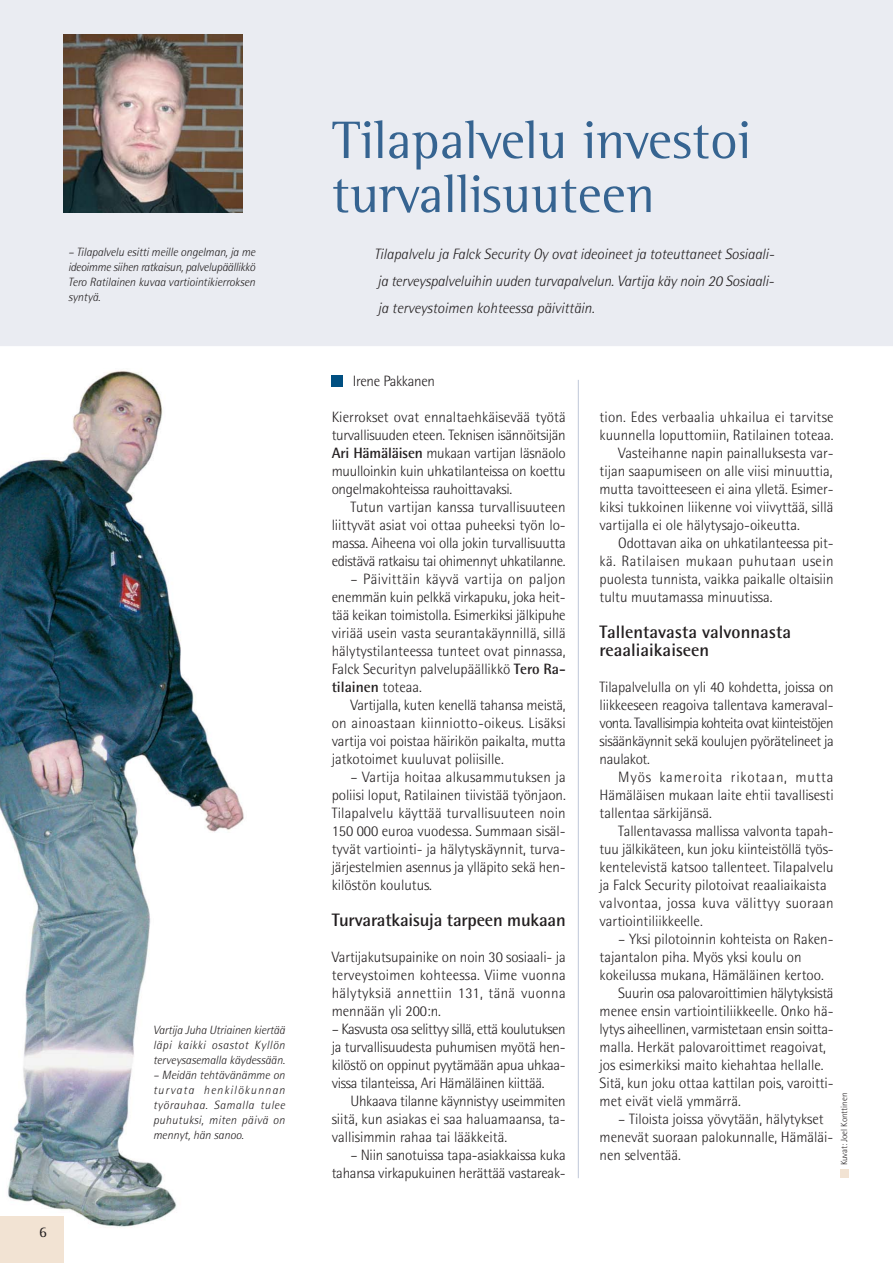
<style>
.page{position:relative;width:893px;height:1263px;background:#fff}
.page>*{position:absolute;margin:0;border:0;box-sizing:border-box;transform-origin:0 0}
.t1{font:54px/54px "Rotis Semi Serif";color:#366491}
.t2{font:700 18px/18px "Rotis Semi Sans";color:#231f20}
.t3{font:300 15px/18px "Rotis Semi Sans";color:#231f20;text-align:justify}
.t4{font:italic 300 15px/27px "Rotis Semi Sans";color:#231f20;text-align:justify}
.t5{font:300 15px "Rotis Semi Sans";letter-spacing:-.02em;color:#231f20}
.t6{font:300 15px "Rotis Semi Sans";letter-spacing:.025em;color:#231f20}
.t7{font:15px "Rotis Semi Serif";color:#231f20}
.t8{font:italic 300 12px/15px "Rotis Semi Sans";color:#231f20;text-align:justify}
.t9{font:300 9px "Rotis Semi Sans";color:#231f20}
.s1{font-weight:700}
</style>
<div class="page">
<img style="left:0;top:370px;width:578px;height:857px">
<div style="left:0;top:0;width:893px;height:346px;background:#eaecf2"></div>
<div style="left:0;top:1216px;width:64px;height:47px;background:#f2e3d3"></div>
<img style="left:64px;top:34px;width:178px;height:179px">
<div style="left:840px;top:1169px;width:8px;height:9px;background:#f2e3d3"></div>
<div style="left:332px;top:375px;width:11px;height:11px;background:#004f81"></div>
<hr style="left:578px;top:380px;width:1px;height:798px;background:#bfc7d8">
<p class="t8" style="left:68px;top:246px;width:189px">– Tilapalvelu esitti meille ongelman, ja me ideoimme siihen ratkaisun, palvelupäällikkö Tero Ratilainen kuvaa vartiointikierroksen syntyä.</p>
<p class="t7" style="left:39px;top:1226px;width:9px">6</p>
<p class="t8" style="left:153px;top:1024px;width:133px">Vartija Juha Utriainen kiertää läpi kaikki osastot Kyllön terveysasemalla käydessään.</p>
<p class="t8" style="left:153px;top:1069px;width:133px">– Meidän tehtävänämme on turvata henkilökunnan työrauhaa. Samalla tulee puhutuksi, miten päivä on mennyt, hän sanoo.</p>
<h1 class="t1" style="left:332px;top:118px;width:421px">Tilapalvelu investoi turvallisuuteen</h1>
<p class="t4" style="left:374px;top:242px;width:401px">Tilapalvelu ja Falck Security Oy ovat ideoineet ja toteuttaneet Sosiaali&shy;ja terveyspalveluihin uuden turvapalvelun. Vartija käy noin 20 Sosiaali&shy;ja terveystoimen kohteessa päivittäin.</p>
<p class="t5" style="left:353px;top:376px;width:84px">Irene Pakkanen</p>
<p class="t3" style="left:332px;top:410px;width:236px">Kierrokset ovat ennaltaehkäisevää työtä turvallisuuden eteen. Teknisen isännöitsijän <span class="s1">Ari Hämäläisen</span> mukaan vartijan läsnäolo muulloinkin kuin uhkatilanteissa on koettu ongelmakohteissa rauhoittavaksi.</p>
<p class="t3" style="left:332px;top:500px;width:236px;text-indent:19px">Tutun vartijan kanssa turvallisuuteen liittyvät asiat voi ottaa puheeksi työn lo&shy;massa. Aiheena voi olla jokin turvallisuutta edistävä ratkaisu tai ohimennyt uhkatilanne.</p>
<p class="t3" style="left:332px;top:572px;width:236px;text-indent:19px">– Päivittäin käyvä vartija on paljon enemmän kuin pelkkä virkapuku, joka heit&shy;tää keikan toimistolla. Esimerkiksi jälkipuhe viriää usein vasta seurantakäynnillä, sillä hälytystilanteessa tunteet ovat pinnassa, Falck Securityn palvelupäällikkö <span class="s1">Tero Ra&shy;tilainen</span> toteaa.</p>
<p class="t3" style="left:332px;top:698px;width:236px;text-indent:19px">Vartijalla, kuten kenellä tahansa meistä, on ainoastaan kiinniotto-oikeus. Lisäksi vartija voi poistaa häirikön paikalta, mutta jatkotoimet kuuluvat poliisille.</p>
<p class="t3" style="left:332px;top:770px;width:236px;text-indent:19px">– Vartija hoitaa alkusammutuksen ja poliisi loput, Ratilainen tiivistää työnjaon.<br>Tilapalvelu käyttää turvallisuuteen noin 150 000 euroa vuodessa. Summaan sisäl&shy;tyvät vartiointi- ja hälytyskäynnit, turva&shy;järjestelmien asennus ja ylläpito sekä hen&shy;kilöstön koulutus.</p>
<p class="t2" style="left:332px;top:913px;width:236px">Turvaratkaisuja tarpeen mukaan</p>
<p class="t3" style="left:332px;top:950px;width:236px">Vartijakutsupainike on noin 30 sosiaali- ja terveystoimen kohteessa. Viime vuonna hälytyksiä annettiin 131, tänä vuonna mennään yli 200:n.</p>
<p class="t3" style="left:332px;top:1022px;width:236px">– Kasvusta osa selittyy sillä, että koulutuksen ja turvallisuudesta puhumisen myötä hen&shy;kilöstö on oppinut pyytämään apua uhkaa&shy;vissa tilanteissa, Ari Hämäläinen kiittää.</p>
<p class="t3" style="left:332px;top:1094px;width:236px;text-indent:19px">Uhkaava tilanne käynnistyy useimmiten siitä, kun asiakas ei saa haluamaansa, ta&shy;vallisimmin rahaa tai lääkkeitä.</p>
<p class="t3" style="left:332px;top:1148px;width:236px;text-align:right">– Niin sanotuissa tapa-asiakkaissa kuka tahansa virkapukuinen herättää vastareak-</p>
<p class="t3" style="left:600px;top:410px;width:236px">tion. Edes verbaalia uhkailua ei tarvitse</p>
<p class="t3" style="left:600px;top:428px;width:236px">kuunnella loputtomiin, Ratilainen toteaa.</p>
<p class="t3" style="left:618px;top:446px;width:217px">Vasteihanne napin painalluksesta var-</p>
<p class="t3" style="left:600px;top:464px;width:234px">tijan saapumiseen on alle viisi minuuttia,</p>
<p class="t3" style="left:600px;top:482px;width:236px">mutta tavoitteeseen ei aina ylletä. Esimer-</p>
<p class="t3" style="left:600px;top:500px;width:236px">kiksi tukkoinen liikenne voi viivyttää, sillä</p>
<p class="t3" style="left:600px;top:518px;width:202px">vartijalla ei ole hälytysajo-oikeutta.</p>
<p class="t3" style="left:618px;top:536px;width:217px">Odottavan aika on uhkatilanteessa pit-</p>
<p class="t6" style="left:600px;top:556px;width:236px">kä. Ratilaisen mukaan puhutaan usein</p>
<p class="t3" style="left:600px;top:572px;width:236px">puolesta tunnista, vaikka paikalle oltaisiin</p>
<p class="t3" style="left:600px;top:590px;width:175px">tultu muutamassa minuutissa.</p>
<p class="t2" style="left:600px;top:625px;width:193px">Tallentavasta valvonnasta reaaliaikaiseen</p>
<p class="t3" style="left:600px;top:680px;width:236px">Tilapalvelulla on yli 40 kohdetta, joissa on liikkeeseen reagoiva tallentava kameraval&shy;vonta. Tavallisimpia kohteita ovat kiinteistöjen sisäänkäynnit sekä koulujen pyörätelineet ja naulakot.</p>
<p class="t3" style="left:600px;top:770px;width:236px;text-indent:19px">Myös kameroita rikotaan, mutta Hämäläisen mukaan laite ehtii tavallisesti tallentaa särkijänsä.</p>
<p class="t3" style="left:600px;top:824px;width:236px;text-align:left;text-indent:19px">Tallentavassa mallissa valvonta tapah&shy;tuu jälkikäteen, kun joku kiinteistöllä työs&shy;kentelevistä katsoo tallenteet. Tilapalvelu ja Falck Security pilotoivat reaaliaikaista valvontaa, jossa kuva välittyy suoraan vartiointiliikkeelle.</p>
<p class="t3" style="left:618px;top:932px;width:217px">– Yksi pilotoinnin kohteista on Raken-</p>
<p class="t3" style="left:600px;top:950px;width:204px">tajantalon piha. Myös yksi koulu on</p>
<p class="t3" style="left:600px;top:968px;width:226px">kokeilussa mukana, Hämäläinen kertoo.</p>
<p class="t5" style="left:618px;top:988px;width:217px">Suurin osa palovaroittimien hälytyksistä</p>
<p class="t3" style="left:600px;top:1004px;width:236px">menee ensin vartiointiliikkeelle. Onko hä-</p>
<p class="t5" style="left:600px;top:1024px;width:236px">lytys aiheellinen, varmistetaan ensin soitta-</p>
<p class="t3" style="left:600px;top:1040px;width:228px">malla. Herkät palovaroittimet reagoivat,</p>
<p class="t3" style="left:600px;top:1058px;width:226px">jos esimerkiksi maito kiehahtaa hellalle.</p>
<p class="t3" style="left:600px;top:1076px;width:236px">Sitä, kun joku ottaa kattilan pois, varoitti-</p>
<p class="t3" style="left:600px;top:1094px;width:143px">met eivät vielä ymmärrä.</p>
<p class="t3" style="left:600px;top:1112px;width:235px;text-align:left;text-indent:19px">– Tiloista joissa yövytään, hälytykset menevät suoraan palokunnalle, Hämäläi&shy;nen selventää.</p>
<p class="t9" style="left:841px;top:1165px;width:74px;rotate:-90deg">Kuvat: Joel Konttinen</p>
</div>
